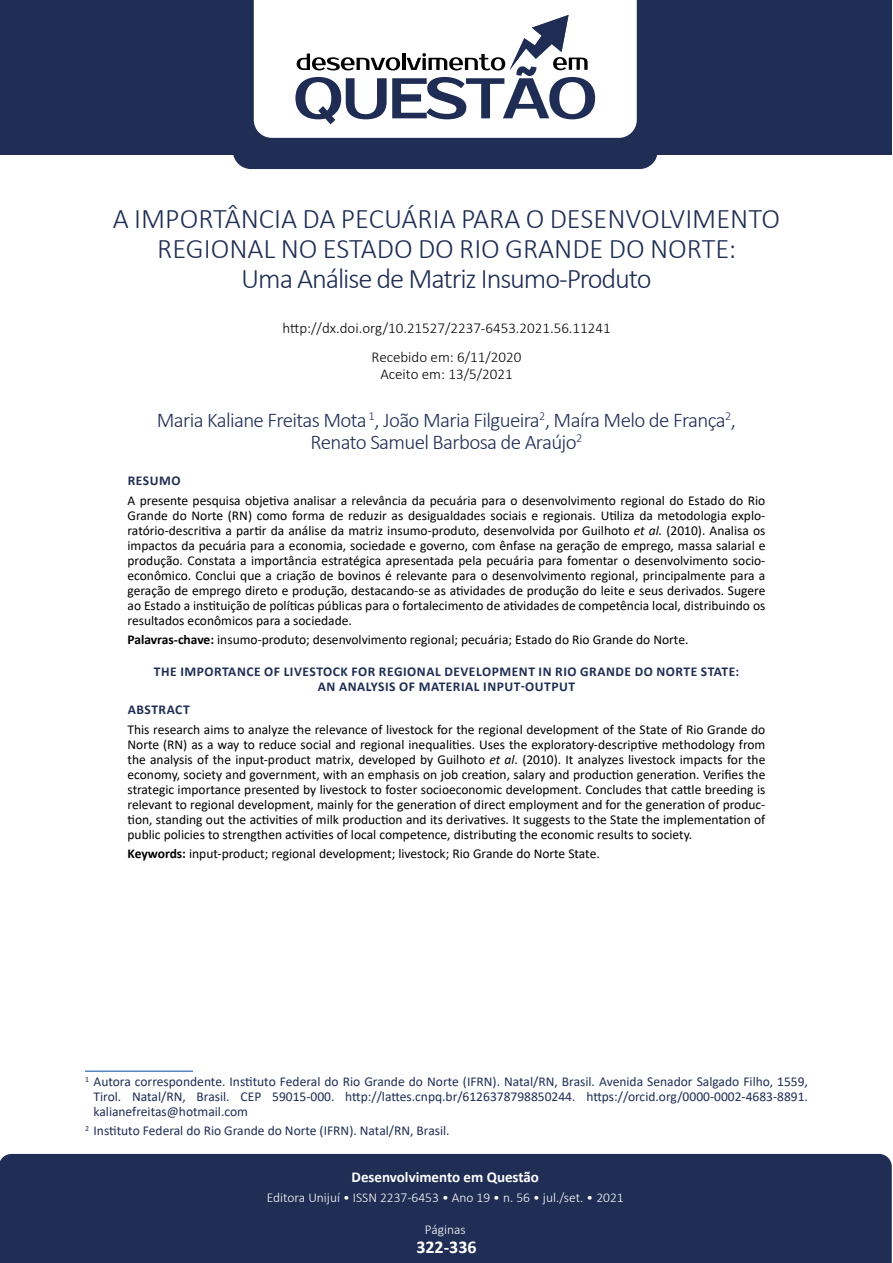
<style>
.page{position:relative;width:893px;height:1263px;background:#fff}
.page>*{position:absolute;margin:0;border:0;box-sizing:border-box;transform-origin:0 0}
.t1{font:300 28.5px/30px "Calibri";color:#202e55;text-align:center}
.t2{font:300 21px/22.5px "Calibri";letter-spacing:-.03em;color:#202e55;text-align:center}
.t3{font:700 18px "Calibri";color:#fff}
.t4{font:300 15px/29.2px "Calibri";color:#000;text-align:center}
.t5{font:700 15px "Calibri";color:#fff}
.t6{font:13.5px/15px "Calibri";color:#000;text-align:justify}
.t7{font:13.5px/15px "Calibri";color:#202e55;text-align:justify}
.t8{font:700 13.5px/15px "Calibri";letter-spacing:.04em;color:#202e55;text-align:center}
.t9{font:300 13.5px "Calibri";color:#fff}
.s1{font-style:italic}
.s2{font-weight:700}
</style>
<div class="page">
<div style="left:0;top:0;width:892px;height:154px;background:#202e55"></div>
<div style="left:233px;top:0;width:425px;height:169px;background:#202e55;border-radius:18px"></div>
<div style="left:254px;top:0;width:383px;height:138px;background:#fff"></div>
<svg style="left:295px;top:15px;width:300px;height:109px"></svg>
<div style="left:0;top:1154px;width:892px;height:109px;background:#202e55"></div>
<hr style="left:85px;top:1071px;width:108px;height:1px;background:#004f9f">
<h1 class="t1" style="left:113px;top:203px;width:668px">A IMPORTÂNCIA DA PECUÁRIA PARA O DESENVOLVIMENTO<br>REGIONAL NO ESTADO DO RIO GRANDE DO NORTE:<br>Uma Análise de Matriz Insumo-Produto</h1>
<p class="t4" style="left:282px;top:313px;width:330px">http://dx.doi.org/10.21527/2237-6453.2021.56.11241<br>Recebido em: 6/11/2020</p>
<p class="t4" style="left:380px;top:359px;width:134px">Aceito em: 13/5/2021</p>
<h2 class="t2" style="left:157px;top:408px;width:581px">Maria Kaliane Freitas Mota <sup>1</sup>, João Maria Filgueira<sup>2</sup>, Maíra Melo de França<sup>2</sup>,<br>Renato Samuel Barbosa de Araújo<sup>2</sup></h2>
<p class="t8" style="left:128px;top:473px;width:54px">RESUMO</p>
<p class="t6" style="left:128px;top:492px;width:639px">A presente pesquisa objetiva analisar a relevância da pecuária para o desenvolvimento regional do Estado do Rio Grande do Norte (RN) como forma de reduzir as desigualdades sociais e regionais. Utiliza da metodologia explo&shy;ratório-descritiva a partir da análise da matriz insumo-produto, desenvolvida por Guilhoto <span class="s1">et al.</span> (2010). Analisa os impactos da pecuária para a economia, sociedade e governo, com ênfase na geração de emprego, massa salarial e produção. Constata a importância estratégica apresentada pela pecuária para fomentar o desenvolvimento socio&shy;econômico. Conclui que a criação de bovinos é relevante para o desenvolvimento regional, principalmente para a geração de emprego direto e produção, destacando-se as atividades de produção do leite e seus derivados. Sugere ao Estado a instituição de políticas públicas para o fortalecimento de atividades de competência local, distribuindo os resultados econômicos para a sociedade.</p>
<p class="t6" style="left:128px;top:632px;width:562px"><span class="s2">Palavras-chave:</span> insumo-produto; desenvolvimento regional; pecuária; Estado do Rio Grande do Norte.</p>
<p class="t8" style="left:154px;top:664px;width:587px">THE IMPORTANCE OF LIVESTOCK FOR REGIONAL DEVELOPMENT IN RIO GRANDE DO NORTE STATE:<br>AN ANALYSIS OF MATERIAL INPUT-OUTPUT</p>
<p class="t8" style="left:128px;top:702px;width:63px">ABSTRACT</p>
<p class="t6" style="left:128px;top:721px;width:639px">This research aims to analyze the relevance of livestock for the regional development of the State of Rio Grande do Norte (RN) as a way to reduce social and regional inequalities. Uses the exploratory-descriptive methodology from the analysis of the input-product matrix, developed by Guilhoto <span class="s1">et al</span>. (2010). It analyzes livestock impacts for the economy, society and government, with an emphasis on job creation, salary and production generation. Verifies the strategic importance presented by livestock to foster socioeconomic development. Concludes that cattle breeding is relevant to regional development, mainly for the generation of direct employment and for the generation of produc&shy;tion, standing out the activities of milk production and its derivatives. It suggests to the State the implementation of public policies to strengthen activities of local competence, distributing the economic results to society.</p>
<p class="t6" style="left:128px;top:846px;width:474px"><span class="s2">Keywords:</span> input-product; regional development; livestock; Rio Grande do Norte State.</p>
<p class="t7" style="left:94px;top:1074px;width:716px;text-indent:-8px"><sup>1</sup> Autora correspondente. Instituto Federal do Rio Grande do Norte (IFRN). Natal/RN, Brasil. Avenida Senador Salgado Filho, 1559, Tirol. Natal/RN, Brasil. CEP 59015-000. http://lattes.cnpq.br/6126378798850244. https://orcid.org/0000-0002-4683-8891. kalianefreitas@hotmail.com</p>
<p class="t7" style="left:85px;top:1123px;width:366px"><sup>2</sup> Instituto Federal do Rio Grande do Norte (IFRN). Natal/RN, Brasil.</p>
<p class="t5" style="left:352px;top:1167px;width:189px">Desenvolvimento em Questão</p>
<p class="t9" style="left:267px;top:1189px;width:358px">Editora Unijuí • ISSN 2237-6453 • Ano 19 • n. 56 • jul./set. • 2021</p>
<p class="t9" style="left:425px;top:1221px;width:42px">Páginas</p>
<h3 class="t3" style="left:416px;top:1234px;width:62px">322-336</h3>
</div>
